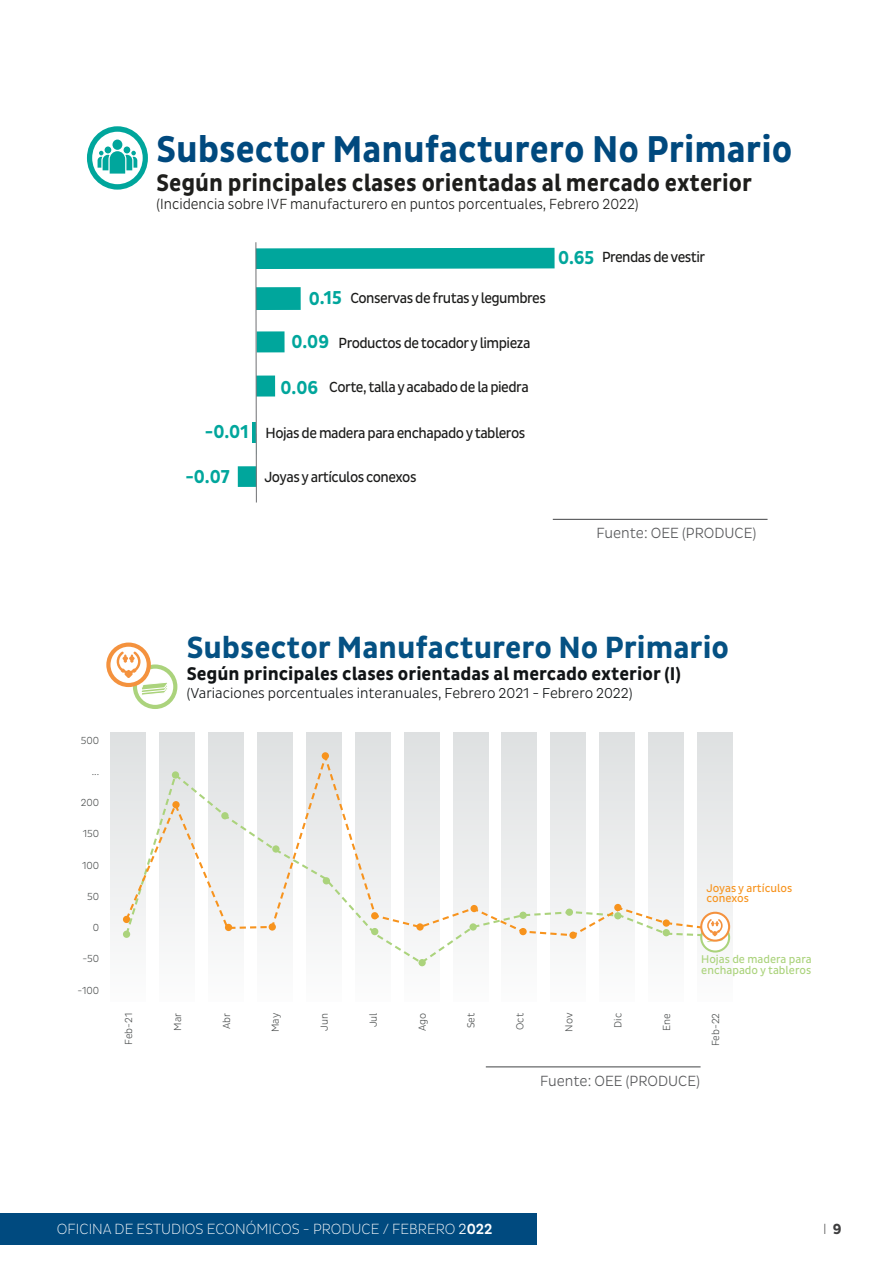
<style>
.page{position:relative;width:893px;height:1263px;background:#fff}
.page>*{position:absolute;margin:0;border:0;box-sizing:border-box;transform-origin:0 0}
.t1{font:700 37.95px "Pluto Sans Cond";color:#00497e;scale:.96 1}
.t2{font:700 31.2px "Pluto Sans Cond";color:#055183}
.t3{font:700 24.45px "Pluto Sans Cond";color:#1e1e1c;scale:.96 1}
.t4{font:700 19.05px "Pluto Sans Cond";letter-spacing:-.005em;color:#00a69c;scale:.96 1}
.t5{font:700 19.05px "Pluto Sans Cond";letter-spacing:-.005em;color:#00a69c}
.t6{font:700 18.75px "Pluto Sans Cond";color:#111416}
.t7{font:15px "Pluto Sans Cond";letter-spacing:-.035em;color:#1c1c1b;scale:.96 1}
.t8{font:300 15px "Pluto Sans Cond";color:#1d1d1b;scale:.96 1}
.t9{font:300 15px "Pluto Sans Cond Ex";color:#fff}
.t10{font:300 15px "Pluto Sans Cond";color:#57585a}
.t11{font:300 15px "Pluto Sans Cond Ex";color:#3e3e3f}
.t12{font:300 14.55px "Pluto Sans Cond";color:#111416}
.t13{font:11.4px/11.4px "Pluto Sans Cond";color:#abd37c}
.t14{font:11.4px/9.4px "Pluto Sans Cond";color:#f7931d}
.t15{font:300 10.35px "Pluto Sans Cond";color:#4f5252}
.s1{font-family:"Pluto Sans Cond"}
.s2{font-family:"Pluto Sans Cond";font-weight:500}
.s3{font-family:"Pluto Sans Cond";font-weight:700}
</style>
<div class="page">
<div style="left:0;top:1213px;width:536px;height:32px;background:#004a7f"></div>
<svg style="left:90px;top:129px;width:55px;height:58px"></svg>
<div style="left:87px;top:126px;width:61px;height:64px;border:5px solid #00a69c;border-radius:50%"></div>
<svg style="left:98px;top:140px;width:39px;height:34px"></svg>
<hr style="left:252px;top:422px;width:4px;height:20px;background:#00a69c">
<div style="left:238px;top:466px;width:19px;height:21px;background:#00a69c"></div>
<svg style="left:255px;top:242px;width:300px;height:261px"></svg>
<svg style="left:110px;top:732px;width:623px;height:235px"></svg>
<svg style="left:135px;top:666px;width:40px;height:41px"></svg>
<div style="left:133px;top:664px;width:44px;height:45px;border:4px solid #abd37c;border-radius:50%"></div>
<svg style="left:108px;top:645px;width:41px;height:40px"></svg>
<div style="left:106px;top:642px;width:45px;height:45px;border:4px solid #f4923e;border-radius:50%"></div>
<svg style="left:117px;top:652px;width:54px;height:45px"></svg>
<div style="left:418px;top:959px;width:8px;height:7px;background:#abd37c;border-radius:50%"></div>
<svg style="left:124px;top:937px;width:593px;height:28px"></svg>
<svg style="left:124px;top:750px;width:593px;height:187px"></svg>
<div style="left:519px;top:928px;width:8px;height:7px;background:#f7931d;border-radius:50%"></div>
<div style="left:519px;top:912px;width:8px;height:7px;background:#abd37c;border-radius:50%"></div>
<svg style="left:701px;top:924px;width:28px;height:27px"></svg>
<div style="left:700px;top:922px;width:30px;height:30px;border:2px solid #abd37c;border-radius:50%"></div>
<svg style="left:701px;top:913px;width:28px;height:28px"></svg>
<div style="left:700px;top:912px;width:30px;height:30px;border:2px solid #f4923e;border-radius:50%"></div>
<svg style="left:705px;top:919px;width:23px;height:25px"></svg>
<hr style="left:553px;top:519px;width:214px;height:1px;background:#57585a">
<hr style="left:486px;top:1066px;width:215px;height:1px;background:#57585a">
<p class="t1" style="left:156px;top:128px;width:664px">Subsector Manufacturero No Primario</p>
<p class="t3" style="left:156px;top:169px;width:622px">Según principales clases orientadas al mercado exterior</p>
<p class="t8" style="left:156px;top:196px;width:504px">(Incidencia sobre IVF manufacturero en puntos porcentuales, Febrero 2022)</p>
<p class="t7" style="left:602px;top:249px;width:109px">Prendas de vestir</p>
<p class="t4" style="left:558px;top:246px;width:39px">0.65</p>
<p class="t4" style="left:309px;top:287px;width:36px">0.15</p>
<p class="t7" style="left:350px;top:289px;width:205px">Conservas de frutas y legumbres</p>
<p class="t4" style="left:292px;top:331px;width:41px">0.09</p>
<p class="t7" style="left:339px;top:335px;width:201px">Productos de tocador y limpieza</p>
<p class="t5" style="left:205px;top:421px;width:45px">-0.01</p>
<p class="t4" style="left:185px;top:466px;width:48px">-0.07</p>
<p class="t4" style="left:281px;top:376px;width:41px">0.06</p>
<p class="t7" style="left:329px;top:379px;width:209px">Corte, talla y acabado de la piedra</p>
<p class="t7" style="left:266px;top:424px;width:272px">Hojas de madera para enchapado y tableros</p>
<p class="t7" style="left:264px;top:468px;width:160px">Joyas y artículos conexos</p>
<p class="t10" style="left:596px;top:524px;width:162px">Fuente: OEE (PRODUCE)</p>
<p class="t15" style="left:81px;top:734px;width:20px">500</p>
<p class="t15" style="left:92px;top:766px;width:9px">...</p>
<p class="t15" style="left:81px;top:797px;width:20px">200</p>
<p class="t15" style="left:83px;top:828px;width:18px">150</p>
<p class="t15" style="left:82px;top:859px;width:19px">100</p>
<p class="t15" style="left:87px;top:890px;width:14px">50</p>
<p class="t15" style="left:93px;top:922px;width:8px">0</p>
<p class="t15" style="left:82px;top:953px;width:18px">-50</p>
<p class="t15" style="left:78px;top:984px;width:23px">-100</p>
<p class="t2" style="left:187px;top:630px;width:544px">Subsector Manufacturero No Primario</p>
<p class="t6" style="left:187px;top:663px;width:496px">Según principales clases orientadas al mercado exterior (I)</p>
<p class="t12" style="left:187px;top:685px;width:447px">(Variaciones porcentuales interanuales, Febrero 2021 - Febrero 2022)</p>
<p class="t14" style="left:706px;top:884px;width:87px">Joyas y artículos conexos</p>
<p class="t13" style="left:701px;top:953px;width:112px">Hojas de madera para enchapado y tableros</p>
<p class="t15" style="left:123px;top:1045px;width:33px;rotate:-90deg">Feb-21</p>
<p class="t15" style="left:172px;top:1030px;width:19px;rotate:-90deg">Mar</p>
<p class="t15" style="left:221px;top:1029px;width:18px;rotate:-90deg">Abr</p>
<p class="t15" style="left:270px;top:1032px;width:21px;rotate:-90deg">May</p>
<p class="t15" style="left:318px;top:1031px;width:19px;rotate:-90deg">Jun</p>
<p class="t15" style="left:367px;top:1027px;width:16px;rotate:-90deg">Jul</p>
<p class="t15" style="left:416px;top:1031px;width:20px;rotate:-90deg">Ago</p>
<p class="t15" style="left:465px;top:1028px;width:17px;rotate:-90deg">Set</p>
<p class="t15" style="left:514px;top:1030px;width:18px;rotate:-90deg">Oct</p>
<p class="t15" style="left:563px;top:1032px;width:20px;rotate:-90deg">Nov</p>
<p class="t15" style="left:612px;top:1028px;width:16px;rotate:-90deg">Dic</p>
<p class="t15" style="left:661px;top:1031px;width:19px;rotate:-90deg">Ene</p>
<p class="t15" style="left:710px;top:1046px;width:35px;rotate:-90deg">Feb-22</p>
<p class="t10" style="left:540px;top:1072px;width:162px">Fuente: OEE (PRODUCE)</p>
<p class="t9" style="left:57px;top:1221px;width:437px">OFICINA DE ESTUDIOS ECONÓMICOS - PRODUCE / FEBRERO <span class="s1">2</span><span class="s2">022</span></p>
<p class="t11" style="left:823px;top:1221px;width:20px">I <span class="s3">9</span></p>
</div>
